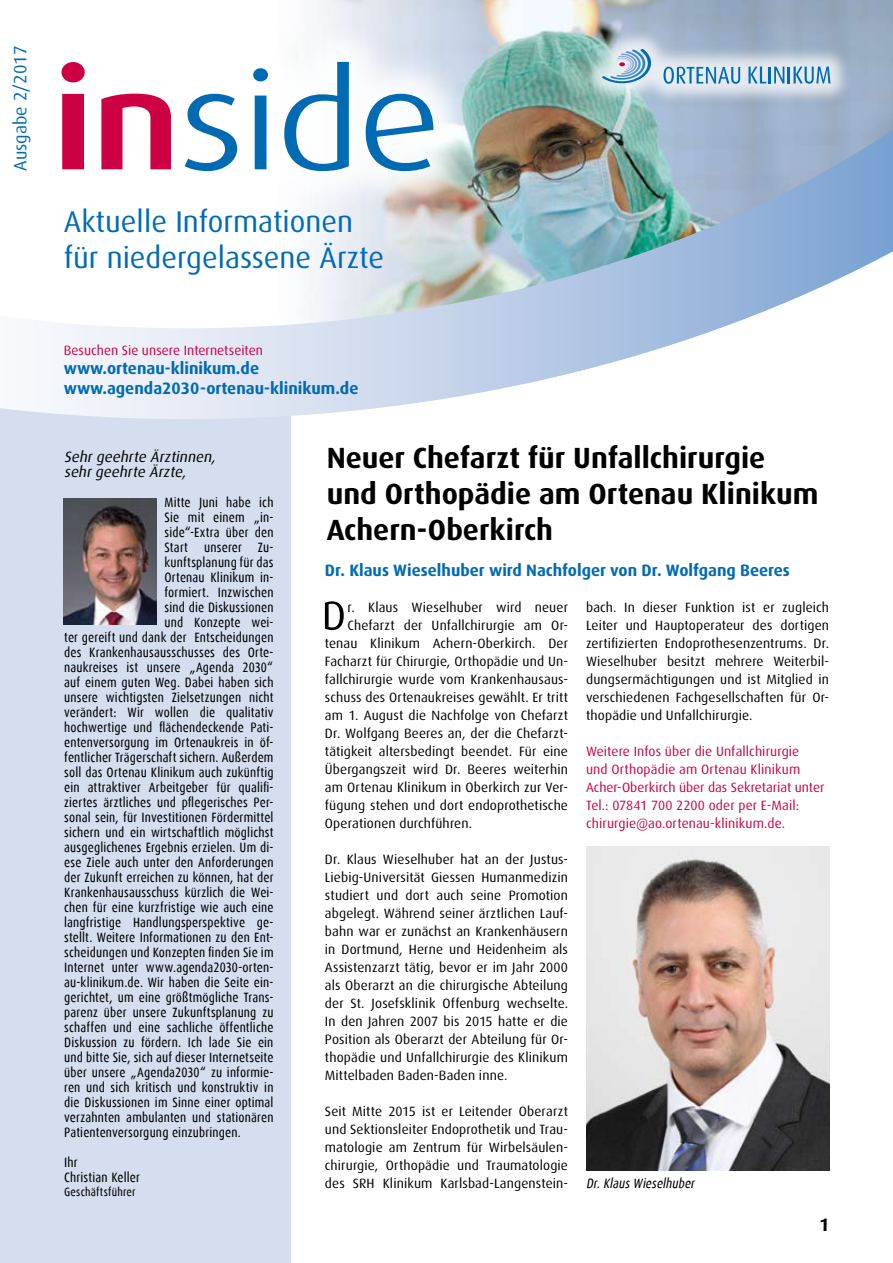
<style>
.page{position:relative;width:893px;height:1263px;background:#fff}
.page>*{position:absolute;margin:0;border:0;box-sizing:border-box;transform-origin:0 0}
.t1{font:30px/36px "Dax Pro";color:#006bb3}
.t2{font:700 29.25px/36px "Dax Pro";color:#000}
.t3{font:18px "Dax Pro";color:#006bb3}
.t4{font:700 18px "Dax Pro";color:#000}
.t5{font:700 16.5px/19.5px "Dax Pro";color:#006bb3}
.t6{font:italic 15px/15px "Dax Pro";color:#000}
.t7{font:13.5px/15px "Dax Condensed";letter-spacing:.015em;color:#000}
.t8{font:13.5px/18px "Dax Pro";letter-spacing:.01em;color:#000;text-align:justify}
.t9{font:13.5px/18px "Dax Pro";letter-spacing:.005em;color:#ce0044}
.t10{font:italic 13.5px "Dax Condensed";color:#000}
.t11{font:12px "Dax Condensed";letter-spacing:.02em;color:#000}
</style>
<div class="page">
<div style="left:0;top:375px;width:291px;height:888px;background:#d4deef"></div>
<svg style="left:0;top:0;width:893px;height:500px"></svg>
<img style="left:64px;top:499px;width:92px;height:125px">
<div style="left:578px;top:25px;width:276px;height:83px;background:#fff;opacity:.75"></div>
<svg style="left:601px;top:48px;width:53px;height:37px;background:#afcbde"></svg>
<svg style="left:663px;top:67px;width:77px;height:17px"></svg>
<svg style="left:748px;top:67px;width:82px;height:17px"></svg>
<img style="left:586px;top:846px;width:243px;height:324px">
<svg style="left:325px;top:601px;width:19px;height:29px"></svg>
<h3 class="t3" style="left:9px;top:171px;width:127px;rotate:-90deg">Ausgabe 2/2017</h3>
<h1 class="t1" style="left:64px;top:203px;width:322px">Aktuelle Informationen für niedergelassene Ärzte</h1>
<p class="t9" style="left:64px;top:341px;width:201px">Besuchen Sie unsere Internetseiten</p>
<p class="t5" style="left:64px;top:358px;width:296px">www.ortenau-klinikum.de www.agenda2030-ortenau-klinikum.de</p>
<p class="t6" style="left:64px;top:449px;width:156px">Sehr geehrte Ärztinnen, sehr geehrte Ärzte,</p>
<p class="t7" style="left:165px;top:495px;width:111px">Mitte Juni habe ich</p>
<p class="t7" style="left:165px;top:510px;width:111px">Sie mit einem „in-</p>
<p class="t7" style="left:165px;top:525px;width:111px">side“-Extra über den</p>
<p class="t7" style="left:165px;top:540px;width:111px">Start unserer Zu-</p>
<p class="t7" style="left:165px;top:555px;width:111px">kunftsplanung für das</p>
<p class="t7" style="left:165px;top:570px;width:111px">Ortenau Klinikum in-</p>
<p class="t7" style="left:165px;top:585px;width:111px">formiert. Inzwischen</p>
<p class="t7" style="left:165px;top:600px;width:111px">sind die Diskussionen</p>
<p class="t7" style="left:165px;top:615px;width:111px">und Konzepte wei-</p>
<p class="t7" style="left:64px;top:630px;width:211px">ter gereift und dank der Entscheidungen</p>
<p class="t7" style="left:64px;top:645px;width:211px">des Krankenhausausschusses des Orte-</p>
<p class="t7" style="left:64px;top:660px;width:211px">naukreises ist unsere „Agenda 2030“</p>
<p class="t7" style="left:64px;top:675px;width:211px">auf einem guten Weg. Dabei haben sich</p>
<p class="t7" style="left:64px;top:690px;width:211px">unsere wichtigsten Zielsetzungen nicht</p>
<p class="t7" style="left:64px;top:705px;width:211px">verändert: Wir wollen die qualitativ</p>
<p class="t7" style="left:64px;top:720px;width:211px">hochwertige und flächendeckende Pati-</p>
<p class="t7" style="left:64px;top:735px;width:211px">entenversorgung im Ortenaukreis in öf-</p>
<p class="t7" style="left:64px;top:750px;width:211px">fentlicher Trägerschaft sichern. Außerdem</p>
<p class="t7" style="left:64px;top:765px;width:211px">soll das Ortenau Klinikum auch zukünftig</p>
<p class="t7" style="left:64px;top:780px;width:211px">ein attraktiver Arbeitgeber für qualifi-</p>
<p class="t7" style="left:64px;top:795px;width:211px">ziertes ärztliches und pflegerisches Per-</p>
<p class="t7" style="left:64px;top:810px;width:211px">sonal sein, für Investitionen Fördermittel</p>
<p class="t7" style="left:64px;top:825px;width:211px">sichern und ein wirtschaftlich möglichst</p>
<p class="t7" style="left:64px;top:840px;width:211px">ausgeglichenes Ergebnis erzielen. Um di-</p>
<p class="t7" style="left:64px;top:855px;width:211px">ese Ziele auch unter den Anforderungen</p>
<p class="t7" style="left:64px;top:870px;width:211px">der Zukunft erreichen zu können, hat der</p>
<p class="t7" style="left:64px;top:885px;width:211px">Krankenhausausschuss kürzlich die Wei-</p>
<p class="t7" style="left:64px;top:900px;width:211px">chen für eine kurzfristige wie auch eine</p>
<p class="t7" style="left:64px;top:915px;width:211px">langfristige Handlungsperspektive ge-</p>
<p class="t7" style="left:64px;top:930px;width:211px">stellt. Weitere Informationen zu den Ent-</p>
<p class="t7" style="left:64px;top:945px;width:211px">scheidungen und Konzepten finden Sie im</p>
<p class="t7" style="left:64px;top:960px;width:211px">Internet unter www.agenda2030-orten-</p>
<p class="t7" style="left:64px;top:975px;width:211px">au-klinikum.de. Wir haben die Seite ein-</p>
<p class="t7" style="left:64px;top:990px;width:211px">gerichtet, um eine größtmögliche Trans-</p>
<p class="t7" style="left:64px;top:1005px;width:211px">parenz über unsere Zukunftsplanung zu</p>
<p class="t7" style="left:64px;top:1020px;width:211px">schaffen und eine sachliche öffentliche</p>
<p class="t7" style="left:64px;top:1035px;width:211px">Diskussion zu fördern. Ich lade Sie ein</p>
<p class="t7" style="left:64px;top:1050px;width:211px">und bitte Sie, sich auf dieser Internetseite</p>
<p class="t7" style="left:64px;top:1065px;width:211px">über unsere „Agenda2030“ zu informie-</p>
<p class="t7" style="left:64px;top:1080px;width:211px">ren und sich kritisch und konstruktiv in</p>
<p class="t7" style="left:64px;top:1095px;width:211px">die Diskussionen im Sinne einer optimal</p>
<p class="t7" style="left:64px;top:1110px;width:211px">verzahnten ambulanten und stationären</p>
<p class="t7" style="left:64px;top:1125px;width:178px">Patientenversorgung einzubringen.</p>
<p class="t7" style="left:64px;top:1155px;width:77px">Ihr<br>Christian Keller</p>
<p class="t11" style="left:64px;top:1185px;width:73px">Geschäftsführer</p>
<h2 class="t2" style="left:327px;top:439px;width:493px">Neuer Chefarzt für Unfallchirurgie und Orthopädie am Ortenau Klinikum<br>Achern-Oberkirch</h2>
<p class="t5" style="left:325px;top:560px;width:467px">Dr. Klaus Wieselhuber wird Nachfolger von Dr. Wolfgang Beeres</p>
<p class="t8" style="left:347px;top:598px;width:222px">r. Klaus Wieselhuber wird neuer</p>
<p class="t8" style="left:347px;top:616px;width:222px">Chefarzt der Unfallchirurgie am Or-</p>
<p class="t8" style="left:325px;top:634px;width:245px">tenau Klinikum Achern-Oberkirch. Der</p>
<p class="t8" style="left:325px;top:652px;width:245px">Facharzt für Chirurgie, Orthopädie und Un-</p>
<p class="t8" style="left:325px;top:670px;width:245px">fallchirurgie wurde vom Krankenhausaus-</p>
<p class="t8" style="left:325px;top:688px;width:245px">schuss des Ortenaukreises gewählt. Er tritt</p>
<p class="t8" style="left:325px;top:706px;width:245px">am 1. August die Nachfolge von Chefarzt</p>
<p class="t8" style="left:325px;top:724px;width:245px">Dr. Wolfgang Beeres an, der die Chefarzt-</p>
<p class="t8" style="left:325px;top:742px;width:245px">tätigkeit altersbedingt beendet. Für eine</p>
<p class="t8" style="left:325px;top:760px;width:245px">Übergangszeit wird Dr. Beeres weiterhin</p>
<p class="t8" style="left:325px;top:778px;width:245px">am Ortenau Klinikum in Oberkirch zur Ver-</p>
<p class="t8" style="left:325px;top:796px;width:245px">fügung stehen und dort endoprothetische</p>
<p class="t8" style="left:325px;top:814px;width:149px">Operationen durchführen.</p>
<p class="t8" style="left:325px;top:850px;width:245px">Dr. Klaus Wieselhuber hat an der Justus-Liebig-Universität Giessen Humanmedizin studiert und dort auch seine Promotion abgelegt. Während seiner ärztlichen Lauf&shy;bahn war er zunächst an Krankenhäusern in Dortmund, Herne und Heidenheim als Assistenzarzt tätig, bevor er im Jahr 2000 als Oberarzt an die chirurgische Abteilung der St. Josefsklinik Offenburg wechselte.<br>In den Jahren 2007 bis 2015 hatte er die Position als Oberarzt der Abteilung für Or&shy;thopädie und Unfallchirurgie des Klinikum Mittelbaden Baden-Baden inne.</p>
<p class="t8" style="left:325px;top:1102px;width:245px">Seit Mitte 2015 ist er Leitender Oberarzt und Sektionsleiter Endoprothetik und Trau&shy;matologie am Zentrum für Wirbelsäulen&shy;chirurgie, Orthopädie und Traumatologie des SRH Klinikum Karlsbad-Langenstein-</p>
<p class="t8" style="left:586px;top:598px;width:245px">bach. In dieser Funktion ist er zugleich Leiter und Hauptoperateur des dortigen zertifizierten Endoprothesenzentrums. Dr.<br>Wieselhuber besitzt mehrere Weiterbil&shy;dungsermächtigungen und ist Mitglied in verschiedenen Fachgesellschaften für Or&shy;thopädie und Unfallchirurgie.</p>
<p class="t9" style="left:586px;top:742px;width:240px">Weitere Infos über die Unfallchirurgie<br>und Orthopädie am Ortenau Klinikum Acher-Oberkirch über das Sekretariat unter Tel.: 07841 700 2200 oder per E-Mail: chirurgie@ao.ortenau-klinikum.de.</p>
<p class="t10" style="left:586px;top:1176px;width:112px">Dr.KlausWieselhuber</p>
<h3 class="t4" style="left:819px;top:1213px;width:12px">1</h3>
</div>
